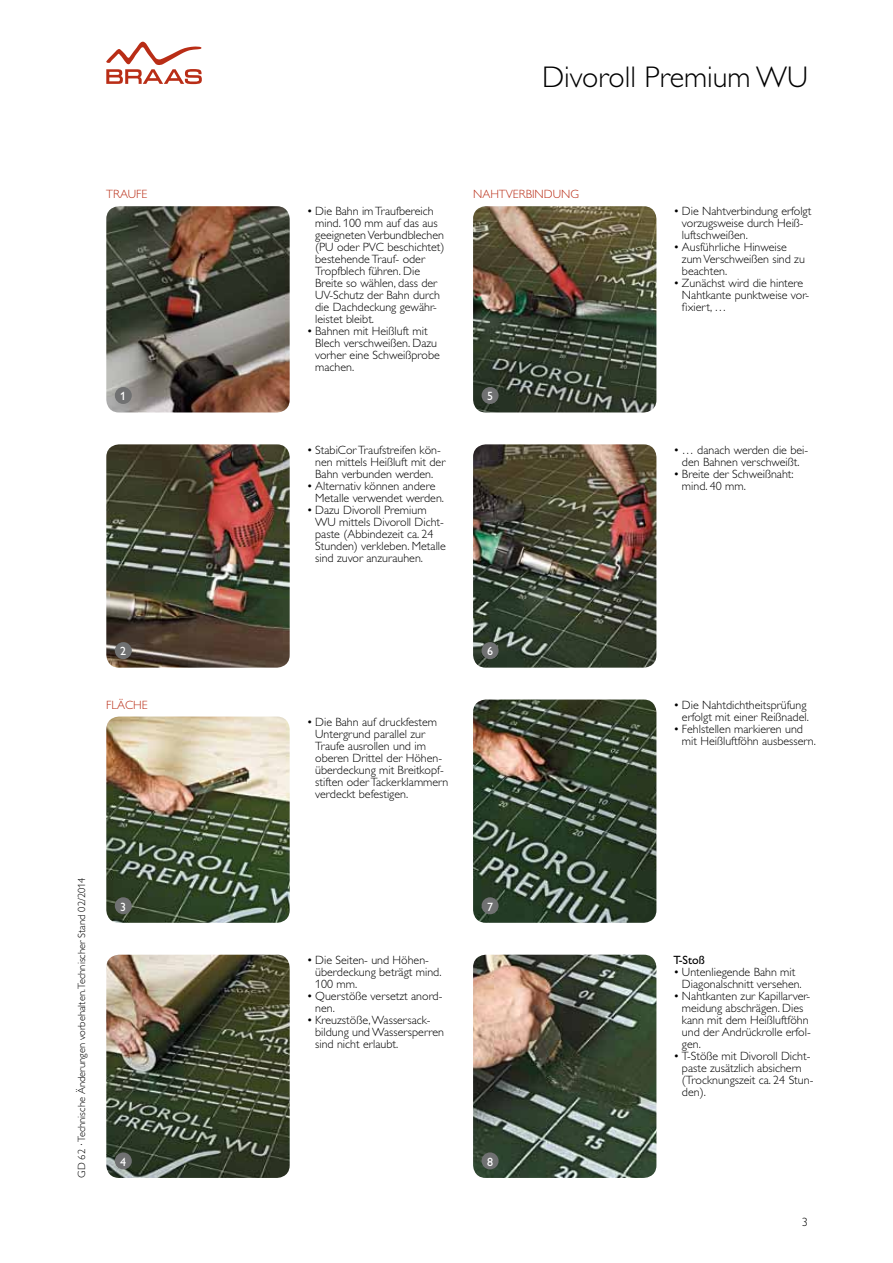
<style>
.page{position:relative;width:893px;height:1263px;background:#fff}
.page>*{position:absolute;margin:0;border:0;box-sizing:border-box;transform-origin:0 0}
.t1{font:300 30px "Gill Alt One";color:#000}
.t2{font:300 12px/12px "Gill Alt One";color:#000}
.t3{font:300 12px "Gill Alt One";color:#b92d16}
.t4{font:12px "Gill Alt One";color:#fff}
.t5{font:12px "Gill Alt One";color:#000}
.t6{font:300 10.5px "Gill Alt One";color:#000}
</style>
<div class="page">
<svg style="left:106px;top:42px;width:96px;height:42px"></svg>
<img style="left:106px;top:444px;width:184px;height:224px">
<div style="left:115px;top:642px;width:17px;height:17px;background:#707172;border-radius:50%"></div>
<img style="left:473px;top:444px;width:183px;height:224px">
<div style="left:482px;top:642px;width:17px;height:17px;background:#707172;border-radius:50%"></div>
<img style="left:473px;top:699px;width:183px;height:224px">
<div style="left:482px;top:897px;width:17px;height:17px;background:#707172;border-radius:50%"></div>
<img style="left:106px;top:955px;width:184px;height:223px">
<div style="left:115px;top:1152px;width:17px;height:17px;background:#707172;border-radius:50%"></div>
<img style="left:473px;top:955px;width:183px;height:223px">
<div style="left:482px;top:1152px;width:17px;height:17px;background:#707172;border-radius:50%"></div>
<img style="left:106px;top:206px;width:184px;height:206px">
<div style="left:115px;top:387px;width:17px;height:17px;background:#707172;border-radius:50%"></div>
<img style="left:473px;top:206px;width:183px;height:206px">
<div style="left:482px;top:387px;width:17px;height:17px;background:#707172;border-radius:50%"></div>
<img style="left:106px;top:716px;width:184px;height:207px">
<div style="left:115px;top:897px;width:17px;height:17px;background:#707172;border-radius:50%"></div>
<p class="t3" style="left:106px;top:188px;width:29px">Traufe</p>
<p class="t4" style="left:120px;top:389px;width:7px">1</p>
<p class="t4" style="left:120px;top:644px;width:7px">2</p>
<p class="t3" style="left:106px;top:698px;width:42px">Fläche</p>
<p class="t6" style="left:76px;top:1178px;width:302px;rotate:-90deg">GD 62 · Technische Änderungen vorbehalten.Technischer Stand 02/2014</p>
<p class="t4" style="left:120px;top:900px;width:7px">3</p>
<p class="t4" style="left:120px;top:1155px;width:7px">4</p>
<h1 class="t1" style="left:542px;top:60px;width:267px">Divoroll Premium WU</h1>
<p class="t2" style="left:315px;top:205px;width:131px;text-indent:-9px">• Die Bahn imTraufbereich mind. 100 mm auf das aus geeigneten Verbundblechen (PU oder PVC beschichtet) bestehende Trauf- oder<br>Tropfblech führen. Die<br>Breite so wählen, dass der<br>UV-Schutz der Bahn durch die Dachdeckung gewähr&shy;leistet bleibt.</p>
<p class="t2" style="left:315px;top:325px;width:126px;text-indent:-9px">• Bahnen mit Heißluft mit<br>Blech verschweißen. Dazu vorher eine Schweißprobe machen.</p>
<p class="t2" style="left:315px;top:444px;width:132px;text-indent:-9px">• StabiCorTraufstreifen kön&shy;nen mittels Heißluft mit der<br>Bahn verbunden werden.</p>
<p class="t2" style="left:315px;top:480px;width:130px;text-indent:-9px">• Alternativ können andere<br>Metalle verwendet werden.</p>
<p class="t2" style="left:315px;top:504px;width:132px;text-indent:-9px">• Dazu Divoroll Premium<br>WU mittels Divoroll Dicht&shy;paste (Abbindezeit ca. 24<br>Stunden) verkleben. Metalle sind zuvor anzurauhen.</p>
<p class="t3" style="left:473px;top:188px;width:107px">Nahtverbindu ng</p>
<p class="t4" style="left:487px;top:389px;width:7px">5</p>
<p class="t2" style="left:315px;top:716px;width:135px;text-indent:-9px">• Die Bahn auf druckfestem<br>Untergrund parallel zur<br>Traufe ausrollen und im oberen Drittel der Höhen&shy;überdeckung mit Breitkopf&shy;stiften oder Tackerklammern verdeckt befestigen.</p>
<p class="t4" style="left:487px;top:644px;width:7px">6</p>
<p class="t2" style="left:315px;top:954px;width:128px;text-indent:-9px">• Die Seiten- und Höhen&shy;überdeckung beträgt mind.<br>100 mm.</p>
<p class="t2" style="left:315px;top:990px;width:129px;text-indent:-9px">• Querstöße versetzt anord&shy;nen.</p>
<p class="t2" style="left:315px;top:1014px;width:130px;text-indent:-8px">• Kreuzstöße,Wassersack&shy;bildung und Wassersperren sind nicht erlaubt.</p>
<p class="t4" style="left:487px;top:900px;width:7px">7</p>
<p class="t4" style="left:487px;top:1155px;width:7px">8</p>
<p class="t2" style="left:682px;top:205px;width:131px;text-indent:-9px">• Die Nahtverbindung erfolgt vorzugsweise durch H eiß&shy;luftschweißen.</p>
<p class="t2" style="left:682px;top:241px;width:124px;text-indent:-9px">• Ausführliche Hinweise zum Verschweißen sind zu beachten.</p>
<p class="t2" style="left:682px;top:277px;width:128px;text-indent:-9px">• Zunächst wird die hintere<br>N ahtkante punktweise vor&shy;fixiert, …</p>
<p class="t2" style="left:673px;top:444px;width:136px;text-align:center">• … danach werden die bei&shy;den Bahnen verschweißt.</p>
<p class="t2" style="left:682px;top:468px;width:113px;text-indent:-9px">• Breite der Schweißnaht: mind. 40 mm.</p>
<p class="t2" style="left:673px;top:699px;width:137px;text-align:right">• Die Nahtdichtheitsprüfung erfolgt mit einer Reißnadel.</p>
<p class="t2" style="left:682px;top:723px;width:135px;text-indent:-9px">• Fehlstellen markieren und mit Heißluftföhn ausbessern.</p>
<p class="t5" style="left:673px;top:953px;width:33px">T-Stoß</p>
<p class="t2" style="left:682px;top:966px;width:121px;text-indent:-9px">• Untenliegende Bahn mit<br>Diagonalschnitt versehen.</p>
<p class="t2" style="left:682px;top:990px;width:130px;text-indent:-8px">• Nahtkanten zur Kapillarver&shy;meidung abschrägen. Dies kann mit dem Heißluftföhn und der Andrückrolle erfol&shy;gen.</p>
<p class="t2" style="left:682px;top:1050px;width:133px;text-indent:-9px">• T-Stöße mit Divoroll Dicht&shy;paste zusätzlich absichern (Trocknungszeit ca. 24 Stun&shy;den).</p>
<p class="t2" style="left:802px;top:1216px;width:7px">3</p>
</div>
